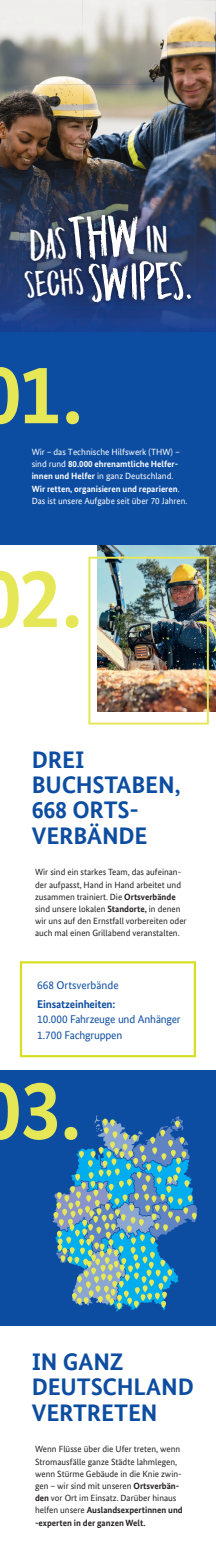
<style>
.page{position:relative;width:216px;height:1566px;background:#fff}
.page>*{position:absolute;margin:0;border:0;box-sizing:border-box;transform-origin:0 0}
.t1{font:700 84.8px "Bundes Sans";color:#e6e756}
.t2{font:54.78px "DK Midnight Chalker";color:#fff}
.t3{font:37.88px "DK Midnight Chalker";color:#fff}
.t4{font:700 24px/25.2px "Bundes Sans";letter-spacing:-.005em;color:#0d4da1}
.t5{font:11.2px/15.4px "Bundes Sans";letter-spacing:-.02em;color:#0d4da1}
.t6{font:700 11.2px "Bundes Sans";letter-spacing:-.015em;color:#0d4da1}
.t7{font:11.2px "Bundes Sans";color:#0d4da1}
.t8{font:9px/12.2px "Bundes Sans";color:#231f20}
.t9{font:9px/12.2px "Bundes Sans";color:#fff}
.s1{font-weight:700}
</style>
<div class="page">
<div style="left:0;top:1070px;width:216px;height:255px;background:#0d4da1"></div>
<svg style="left:52px;top:1115px;width:145px;height:196px"></svg>
<svg style="left:20px;top:961px;width:176px;height:96px"></svg>
<img style="left:97px;top:544px;width:119px;height:167px">
<img style="left:88px;top:557px;width:121px;height:167px">
<div style="left:0;top:332px;width:216px;height:212px;background:#0d4da1"></div>
<img style="left:0;top:0;width:167px;height:170px">
<img style="left:167px;top:0;width:49px;height:212px">
<img style="left:0;top:170px;width:55px;height:42px">
<img style="left:55px;top:170px;width:35px;height:28px">
<img style="left:90px;top:169px;width:78px;height:22px">
<img style="left:147px;top:191px;width:21px;height:7px">
<svg style="left:55px;top:198px;width:6px;height:2px"></svg>
<img style="left:147px;top:198px;width:21px;height:7px">
<img style="left:0;top:212px;width:21px;height:120px">
<img style="left:190px;top:212px;width:26px;height:120px">
<img style="left:21px;top:307px;width:28px;height:25px">
<img style="left:162px;top:307px;width:28px;height:25px">
<img style="left:49px;top:318px;width:7px;height:14px">
<img style="left:155px;top:318px;width:7px;height:14px">
<img style="left:56px;top:325px;width:12px;height:7px">
<img style="left:141px;top:325px;width:14px;height:7px">
<img style="left:61px;top:190px;width:86px;height:20px">
<img style="left:47px;top:200px;width:14px;height:9px">
<img style="left:147px;top:199px;width:14px;height:11px">
<svg style="left:156px;top:205px;width:12px;height:5px"></svg>
<img style="left:40px;top:307px;width:128px;height:11px">
<img style="left:54px;top:318px;width:101px;height:7px">
<img style="left:68px;top:325px;width:73px;height:7px">
<img style="left:19px;top:210px;width:11px;height:14px">
<img style="left:175px;top:210px;width:21px;height:6px">
<img style="left:175px;top:216px;width:21px;height:7px">
<img style="left:19px;top:224px;width:8px;height:14px">
<img style="left:182px;top:223px;width:14px;height:14px">
<img style="left:19px;top:238px;width:7px;height:69px">
<img style="left:182px;top:237px;width:14px;height:70px">
<img style="left:26px;top:289px;width:7px;height:18px">
<img style="left:175px;top:300px;width:7px;height:7px">
<svg style="left:33px;top:300px;width:8px;height:8px"></svg>
<img style="left:34px;top:210px;width:141px;height:97px">
<img style="left:27px;top:222px;width:7px;height:78px">
<img style="left:175px;top:222px;width:7px;height:78px">
<img style="left:20px;top:233px;width:7px;height:56px">
<img style="left:182px;top:233px;width:7px;height:56px">
<svg style="left:147px;top:225px;width:20px;height:28px"></svg>
<svg style="left:30px;top:209px;width:110px;height:52px;background:#28334f"></svg>
<h3 class="t3" style="left:23px;top:263px;width:62px;rotate:-3deg">SECHS</h3>
<h2 class="t2" style="left:87px;top:252px;width:107px;rotate:-1deg">SWIPES.</h2>
<h1 class="t1" style="left:-21px;top:342px;width:105px">01.</h1>
<p class="t9" style="left:32px;top:446px;width:157px">Wir – das Technische Hilfswerk (THW) – sind rund <span class="s1">80.000 ehrenamtliche Helfer&shy;innen und Helfer</span> in ganz Deutschland.<br><span class="s1">Wir retten, organisieren und reparieren</span>.<br>Das ist unsere Aufgabe seit über 70 Jahren.</p>
<h1 class="t1" style="left:-21px;top:546px;width:104px">02.</h1>
<h3 class="t4" style="left:32px;top:747px;width:150px">DREI<br>BUCHSTABEN,<br>668 ORTS-<br>VERBÄNDE</h3>
<p class="t8" style="left:35px;top:866px;width:153px">Wir sind ein starkes Team, das aufeinan&shy;der aufpasst, Hand in Hand arbeitet und zusammen trainiert. Die <span class="s1">Ortsverbände </span>sind unsere lokalen <span class="s1">Standorte,</span> in denen wir uns auf den Ernstfall vorbereiten oder auch mal einen Grillabend veranstalten.</p>
<p class="t7" style="left:37px;top:978px;width:83px">668 Ortsverbände</p>
<p class="t5" style="left:37px;top:1011px;width:145px">10.000 Fahrzeuge und Anhänger<br>1.700 Fachgruppen</p>
<p class="t6" style="left:37px;top:997px;width:80px">Einsatzeinheiten:</p>
<h1 class="t1" style="left:-21px;top:1058px;width:103px">03.</h1>
<h3 class="t4" style="left:32px;top:1349px;width:164px">IN GANZ<br>DEUTSCHLAND<br>VERTRETEN</h3>
<p class="t8" style="left:35px;top:1443px;width:149px">Wenn Flüsse über die Ufer treten, wenn Stromausfälle ganze Städte lahmlegen, wenn Stürme Gebäude in die Knie zwin&shy;gen – wir sind mit unseren <span class="s1">Ortsverbän&shy;den</span> vor Ort im Einsatz. Darüber hinaus helfen unsere <span class="s1">Auslandsexpertinnen und -experten in der ganzen Welt.</span></p>
</div>
